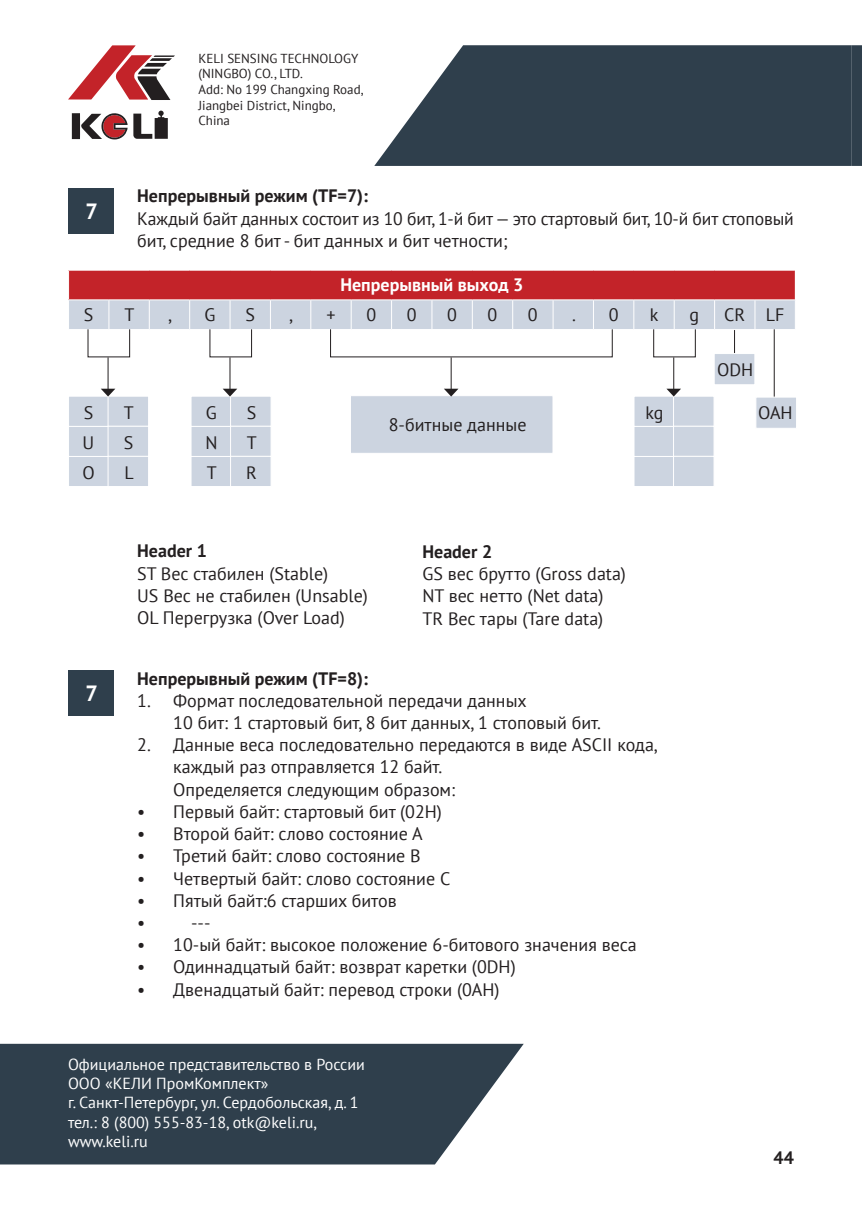
<style>
.page{position:relative;width:862px;height:1214px;background:#fff}
.page>*{position:absolute;margin:0;border:0;box-sizing:border-box;transform-origin:0 0}
.t1{font:700 22px "PT Sans";color:#fff}
.PT_Sans_9{font:18px/22.2px "PT Sans";color:#231f20}
.t2{font:700 18px "PT Sans";color:#231f20}
.white_zag_table{font:700 18px "PT Sans";color:#fff}
.t3{font:16px/19.2px "PT Sans";color:#fff}
.t4{font:13px/15.6px "PT Sans";color:#231f20}
</style>
<div class="page">
<svg style="left:68px;top:45px;width:107px;height:55px"></svg>
<svg style="left:72px;top:110px;width:96px;height:29px"></svg>
<svg style="left:374px;top:45px;width:477px;height:121px;fill:#2f3f4c"></svg>
<svg style="left:0;top:1043px;width:524px;height:121px;fill:#2f3f4c"></svg>
<svg style="left:851px;top:45px;width:11px;height:121px"></svg>
<div style="left:68px;top:188px;width:45px;height:45px;background:#2f3f4c"></div>
<svg style="left:68px;top:271px;width:727px;height:86px"></svg>
<hr style="left:68px;top:299px;width:41px;height:1px;background:#fff">
<hr style="left:109px;top:299px;width:40px;height:1px;background:#fff">
<hr style="left:149px;top:299px;width:41px;height:1px;background:#fff">
<hr style="left:190px;top:299px;width:40px;height:1px;background:#fff">
<hr style="left:230px;top:299px;width:40px;height:1px;background:#fff">
<hr style="left:270px;top:299px;width:41px;height:1px;background:#fff">
<hr style="left:311px;top:299px;width:40px;height:1px;background:#fff">
<hr style="left:351px;top:299px;width:40px;height:1px;background:#fff">
<hr style="left:391px;top:299px;width:41px;height:1px;background:#fff">
<hr style="left:432px;top:299px;width:40px;height:1px;background:#fff">
<hr style="left:472px;top:299px;width:41px;height:1px;background:#fff">
<hr style="left:513px;top:299px;width:40px;height:1px;background:#fff">
<hr style="left:553px;top:299px;width:40px;height:1px;background:#fff">
<hr style="left:593px;top:299px;width:41px;height:1px;background:#fff">
<hr style="left:634px;top:299px;width:40px;height:1px;background:#fff">
<hr style="left:674px;top:299px;width:40px;height:1px;background:#fff">
<hr style="left:714px;top:299px;width:41px;height:1px;background:#fff">
<hr style="left:755px;top:299px;width:41px;height:1px;background:#fff">
<div style="left:713px;top:353px;width:42px;height:32px;background:#ccd4e0;border:1px solid #fff"></div>
<div style="left:350px;top:395px;width:203px;height:59px;background:#ccd4e0;border:1px solid #fff"></div>
<div style="left:68px;top:395px;width:81px;height:32px;background:#ccd4e0;border:1px solid #fff"></div>
<div style="left:68px;top:425px;width:81px;height:32px;background:#ccd4e0;border:1px solid #fff"></div>
<div style="left:68px;top:456px;width:81px;height:31px;background:#ccd4e0;border:1px solid #fff"></div>
<div style="left:68px;top:456px;width:41px;height:31px;background:#ccd4e0;border:1px solid #fff"></div>
<div style="left:68px;top:425px;width:41px;height:32px;background:#ccd4e0;border:1px solid #fff"></div>
<div style="left:68px;top:395px;width:41px;height:32px;background:#ccd4e0;border:1px solid #fff"></div>
<div style="left:190px;top:395px;width:81px;height:32px;background:#ccd4e0;border:1px solid #fff"></div>
<div style="left:190px;top:425px;width:81px;height:32px;background:#ccd4e0;border:1px solid #fff"></div>
<div style="left:190px;top:456px;width:81px;height:31px;background:#ccd4e0;border:1px solid #fff"></div>
<div style="left:190px;top:456px;width:41px;height:31px;background:#ccd4e0;border:1px solid #fff"></div>
<div style="left:190px;top:425px;width:41px;height:32px;background:#ccd4e0;border:1px solid #fff"></div>
<div style="left:190px;top:395px;width:41px;height:32px;background:#ccd4e0;border:1px solid #fff"></div>
<div style="left:633px;top:395px;width:81px;height:32px;background:#ccd4e0;border:1px solid #fff"></div>
<div style="left:633px;top:425px;width:81px;height:32px;background:#ccd4e0;border:1px solid #fff"></div>
<div style="left:633px;top:456px;width:81px;height:31px;background:#ccd4e0;border:1px solid #fff"></div>
<div style="left:633px;top:456px;width:41px;height:31px;background:#ccd4e0;border:1px solid #fff"></div>
<div style="left:633px;top:425px;width:41px;height:32px;background:#ccd4e0;border:1px solid #fff"></div>
<div style="left:633px;top:395px;width:41px;height:32px;background:#ccd4e0;border:1px solid #fff"></div>
<hr style="left:108px;top:357px;width:1px;height:33px;background:#231f20">
<svg style="left:101px;top:388px;width:14px;height:8px"></svg>
<hr style="left:229px;top:357px;width:1px;height:33px;background:#231f20">
<svg style="left:223px;top:388px;width:14px;height:8px"></svg>
<hr style="left:451px;top:357px;width:1px;height:33px;background:#231f20">
<svg style="left:444px;top:388px;width:14px;height:8px"></svg>
<div style="left:653px;top:329px;width:43px;height:28px;border:1px solid #231f20"></div>
<hr style="left:673px;top:357px;width:1px;height:33px;background:#231f20">
<svg style="left:666px;top:388px;width:15px;height:8px"></svg>
<hr style="left:773px;top:329px;width:1px;height:72px;background:#231f20">
<div style="left:755px;top:396px;width:42px;height:33px;background:#ccd4e0;border:1px solid #fff"></div>
<div style="left:68px;top:670px;width:45px;height:45px;background:#2f3f4c"></div>
<p class="t1" style="left:85px;top:197px;width:14px">7</p>
<p class="t4" style="left:198px;top:50px;width:167px">KELI SENSING TECHNOLOGY (NINGBO) CO., LTD.<br>Add: No 199 Changxing Road,<br>Jiangbei District, Ningbo,<br>China</p>
<p class="t2" style="left:137px;top:184px;width:232px">Непрерывный режим (TF=7):</p>
<p class="PT_Sans_9" style="left:137px;top:207px;width:658px">Каждый байт данных состоит из 10 бит, 1-й бит — это стартовый бит, 10-й бит стоповый бит, средние 8 бит - бит данных и бит четности;</p>
<p class="white_zag_table" style="left:340px;top:273px;width:185px">Непрерывный выход 3</p>
<p class="PT_Sans_9" style="left:84px;top:303px;width:11px">S</p>
<p class="PT_Sans_9" style="left:124px;top:303px;width:11px">T</p>
<p class="PT_Sans_9" style="left:168px;top:303px;width:6px">,</p>
<p class="PT_Sans_9" style="left:204px;top:303px;width:13px">G</p>
<p class="PT_Sans_9" style="left:245px;top:303px;width:11px">S</p>
<p class="PT_Sans_9" style="left:289px;top:303px;width:6px">,</p>
<p class="PT_Sans_9" style="left:326px;top:303px;width:11px">+</p>
<p class="PT_Sans_9" style="left:366px;top:303px;width:11px">0</p>
<p class="PT_Sans_9" style="left:407px;top:303px;width:11px">0</p>
<p class="PT_Sans_9" style="left:447px;top:303px;width:11px">0</p>
<p class="PT_Sans_9" style="left:487px;top:303px;width:11px">0</p>
<p class="PT_Sans_9" style="left:528px;top:303px;width:11px">0</p>
<p class="PT_Sans_9" style="left:572px;top:303px;width:5px">.</p>
<p class="PT_Sans_9" style="left:609px;top:303px;width:11px">0</p>
<p class="PT_Sans_9" style="left:650px;top:303px;width:10px">k</p>
<p class="PT_Sans_9" style="left:689px;top:303px;width:11px">g</p>
<p class="PT_Sans_9" style="left:724px;top:303px;width:22px">CR</p>
<p class="PT_Sans_9" style="left:766px;top:303px;width:20px">LF</p>
<p class="PT_Sans_9" style="left:717px;top:358px;width:38px">ODH</p>
<p class="PT_Sans_9" style="left:84px;top:401px;width:11px">S</p>
<p class="PT_Sans_9" style="left:206px;top:401px;width:13px">G</p>
<p class="PT_Sans_9" style="left:645px;top:401px;width:20px">kg</p>
<p class="PT_Sans_9" style="left:124px;top:401px;width:11px">T</p>
<p class="PT_Sans_9" style="left:247px;top:401px;width:11px">S</p>
<p class="PT_Sans_9" style="left:389px;top:413px;width:139px">8-битные данные</p>
<p class="PT_Sans_9" style="left:83px;top:431px;width:13px">U</p>
<p class="PT_Sans_9" style="left:124px;top:431px;width:11px">S</p>
<p class="PT_Sans_9" style="left:82px;top:461px;width:14px">O</p>
<p class="PT_Sans_9" style="left:124px;top:461px;width:11px">L</p>
<p class="PT_Sans_9" style="left:205px;top:431px;width:14px">N</p>
<p class="PT_Sans_9" style="left:207px;top:461px;width:11px">T</p>
<p class="PT_Sans_9" style="left:247px;top:431px;width:11px">T</p>
<p class="PT_Sans_9" style="left:246px;top:461px;width:12px">R</p>
<p class="t2" style="left:137px;top:539px;width:71px">Header 1</p>
<p class="PT_Sans_9" style="left:137px;top:562px;width:192px">ST Вес стабилен (Stable)</p>
<p class="PT_Sans_9" style="left:137px;top:584px;width:232px">US Вес не стабилен (Unsable)</p>
<p class="PT_Sans_9" style="left:137px;top:606px;width:209px">OL Перегрузка (Over Load)</p>
<p class="t2" style="left:422px;top:539px;width:71px">Header 2</p>
<p class="PT_Sans_9" style="left:422px;top:562px;width:205px">GS вес брутто (Gross data)</p>
<p class="PT_Sans_9" style="left:422px;top:584px;width:183px">NT вес нетто (Net data)</p>
<p class="PT_Sans_9" style="left:422px;top:606px;width:182px">TR Вес тары (Tare data)</p>
<p class="t1" style="left:85px;top:678px;width:14px">7</p>
<p class="t2" style="left:137px;top:666px;width:232px">Непрерывный режим (TF=8):</p>
<p class="PT_Sans_9" style="left:137px;top:689px;width:391px">1. Формат последовательной передачи данных</p>
<p class="PT_Sans_9" style="left:173px;top:711px;width:429px">10 бит: 1 стартовый бит, 8 бит данных, 1 стоповый бит.</p>
<p class="PT_Sans_9" style="left:173px;top:733px;width:486px;text-indent:-36px">2. Данные веса последовательно передаются в виде ASCII кода, каждый раз отправляется 12 байт.</p>
<p class="PT_Sans_9" style="left:173px;top:777px;width:283px">Определяется следующим образом:</p>
<p class="PT_Sans_9" style="left:137px;top:800px;width:306px">• Первый байт: стартовый бит (02H)</p>
<p class="PT_Sans_9" style="left:137px;top:822px;width:287px">• Второй байт: слово состояние А</p>
<p class="PT_Sans_9" style="left:137px;top:844px;width:285px">• Третий байт: слово состояние В</p>
<p class="PT_Sans_9" style="left:137px;top:866px;width:315px">• Четвертый байт: слово состояние С</p>
<p class="PT_Sans_9" style="left:137px;top:888px;width:261px">• Пятый байт:6 старших битов</p>
<p class="PT_Sans_9" style="left:137px;top:911px;width:10px">•</p>
<p class="PT_Sans_9" style="left:191px;top:911px;width:21px">---</p>
<p class="PT_Sans_9" style="left:137px;top:933px;width:501px">• 10-ый байт: высокое положение 6-битового значения веса</p>
<p class="PT_Sans_9" style="left:137px;top:955px;width:380px">• Одиннадцатый байт: возврат каретки (0DH)</p>
<p class="PT_Sans_9" style="left:137px;top:977px;width:364px">• Двенадцатый байт: перевод строки (0AH)</p>
<p class="t3" style="left:68px;top:1054px;width:298px">Официальное представительство в России<br>ООО «КЕЛИ ПромКомплект»<br>г. Санкт-Петербург, ул. Сердобольская, д. 1 тел.: 8 (800) 555-83-18, otk@keli.ru, www.keli.ru</p>
<p class="PT_Sans_9" style="left:758px;top:401px;width:36px">OAH</p>
<p class="t2" style="left:773px;top:1145px;width:22px">44</p>
</div>
